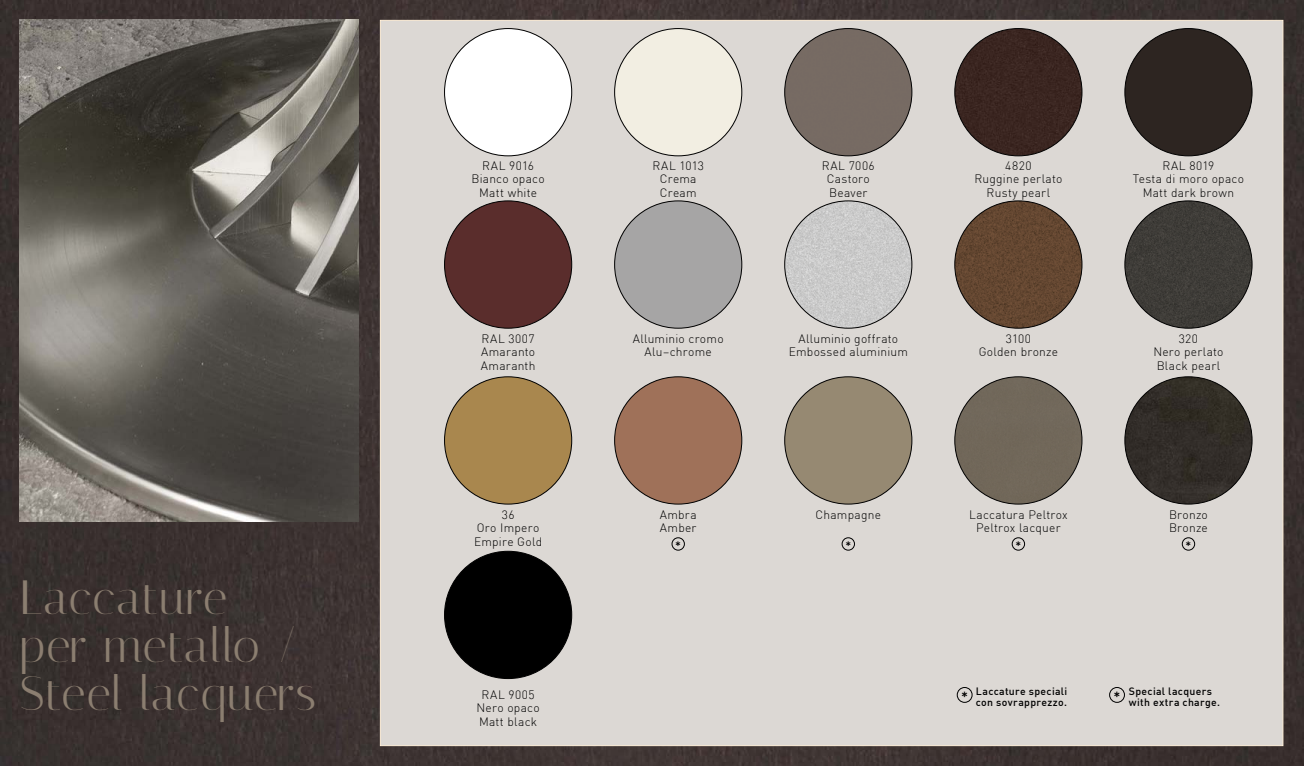
<style>
.page{position:relative;width:1304px;height:766px;background:#fff}
.page>*{position:absolute;margin:0;border:0;box-sizing:border-box;transform-origin:0 0}
.t1{font:48px/48px "Italiana";letter-spacing:.015em;color:#8b7e70}
.t2{font:500 14.4px "DIN";color:#000}
.t3{font:300 12px/13.5px "DIN";letter-spacing:.02em;color:#000;text-align:center}
.t4{font:500 12px "DIN";color:#000}
.t5{font:500 10.5px/11.2px "DIN";letter-spacing:.03em;color:#000}
</style>
<div class="page">
<img style="left:0;top:0;width:1304px;height:765px">
<div style="left:380px;top:20px;width:903px;height:726px;background:#dcd8d4;border:1px solid #fff0da"></div>
<div style="left:445px;top:201px;width:127px;height:127px;background:#5a2d2c;border-radius:50%"></div>
<div style="left:615px;top:201px;width:127px;height:127px;background:#a6a5a5;border-radius:50%"></div>
<img style="left:785px;top:201px;width:127px;height:127px;border-radius:64px">
<img style="left:955px;top:201px;width:127px;height:127px;border-radius:64px">
<div style="left:445px;top:29px;width:127px;height:127px;background:#fff;border-radius:50%"></div>
<div style="left:615px;top:29px;width:127px;height:127px;background:#f2eee2;border-radius:64px"></div>
<div style="left:785px;top:29px;width:127px;height:127px;background:#766b63;border-radius:64px"></div>
<div style="left:955px;top:29px;width:127px;height:127px;background:#3a2520;border-radius:64px"></div>
<div style="left:1125px;top:29px;width:127px;height:127px;background:#2d2521;border-radius:64px"></div>
<div style="left:1125px;top:201px;width:127px;height:127px;background:#3e3c38;border-radius:64px"></div>
<div style="left:672px;top:537px;width:13px;height:13px;border:1px solid #000;border-radius:50%"></div>
<div style="left:842px;top:537px;width:13px;height:13px;border:1px solid #000;border-radius:50%"></div>
<div style="left:1012px;top:537px;width:13px;height:13px;border:1px solid #000;border-radius:50%"></div>
<div style="left:1182px;top:537px;width:13px;height:13px;border:1px solid #000;border-radius:50%"></div>
<div style="left:445px;top:376px;width:127px;height:128px;background:#a9874e;border-radius:64px"></div>
<div style="left:445px;top:551px;width:127px;height:127px;background:#000;border-radius:64px"></div>
<div style="left:615px;top:376px;width:127px;height:128px;background:#9f7159;border-radius:64px"></div>
<div style="left:785px;top:376px;width:127px;height:128px;background:#968972;border-radius:64px"></div>
<div style="left:955px;top:376px;width:127px;height:128px;background:#71685a;border-radius:64px"></div>
<img style="left:1125px;top:376px;width:127px;height:128px;border-radius:64px">
<div style="left:957px;top:687px;width:15px;height:15px;border:1px solid #000;border-radius:50%"></div>
<img style="left:20px;top:19px;width:339px;height:502px">
<div style="left:1109px;top:687px;width:16px;height:15px;border:1px solid #000;border-radius:50%"></div>
<h1 class="t1" style="left:20px;top:573px;width:298px">Laccature<br>per metallo /<br>Steel lacquers</h1>
<p class="t3" style="left:471px;top:159px;width:75px">RAL 9016<br>Bianco opaco<br>Matt white</p>
<p class="t3" style="left:653px;top:159px;width:53px">RAL 1013<br>Crema<br>Cream</p>
<p class="t3" style="left:822px;top:159px;width:55px">RAL 7006<br>Castoro<br>Beaver</p>
<p class="t3" style="left:974px;top:159px;width:89px">4820<br>Ruggine perlato<br>Rusty pearl</p>
<p class="t3" style="left:1133px;top:159px;width:113px">RAL 8019<br>Testa di moro opaco<br>Matt dark brown</p>
<p class="t3" style="left:481px;top:331px;width:56px;text-align:justify">RAL 3007<br>Amaranto Amaranth</p>
<p class="t3" style="left:633px;top:331px;width:92px">Alluminio cromo<br>Alu–chrome</p>
<p class="t3" style="left:789px;top:331px;width:121px">Alluminio goffrato<br>Embossed aluminium</p>
<p class="t3" style="left:979px;top:331px;width:81px">3100<br>Golden bronze</p>
<p class="t3" style="left:1153px;top:331px;width:72px">320<br>Nero perlato<br>Black pearl</p>
<p class="t3" style="left:474px;top:507px;width:70px">36<br>Oro Impero<br>Empire Gold</p>
<p class="t3" style="left:660px;top:507px;width:39px;text-align:left">Ambra<br>Amber</p>
<p class="t4" style="left:675px;top:538px;width:7px">*</p>
<p class="t3" style="left:816px;top:507px;width:67px">Champagne</p>
<p class="t4" style="left:845px;top:538px;width:7px">*</p>
<p class="t3" style="left:969px;top:507px;width:100px">Laccatura Peltrox<br>Peltrox lacquer</p>
<p class="t4" style="left:1015px;top:538px;width:7px">*</p>
<p class="t3" style="left:1169px;top:507px;width:40px;text-align:left">Bronzo<br>Bronze</p>
<p class="t4" style="left:1186px;top:538px;width:7px">*</p>
<p class="t3" style="left:477px;top:687px;width:65px">RAL 9005<br>Nero opaco<br>Matt black</p>
<p class="t5" style="left:976px;top:684px;width:93px">Laccature speciali con sovrapprezzo.</p>
<p class="t5" style="left:1129px;top:684px;width:93px">Special lacquers with extra charge.</p>
<p class="t2" style="left:961px;top:687px;width:8px">*</p>
<p class="t2" style="left:1114px;top:687px;width:8px">*</p>
</div>
